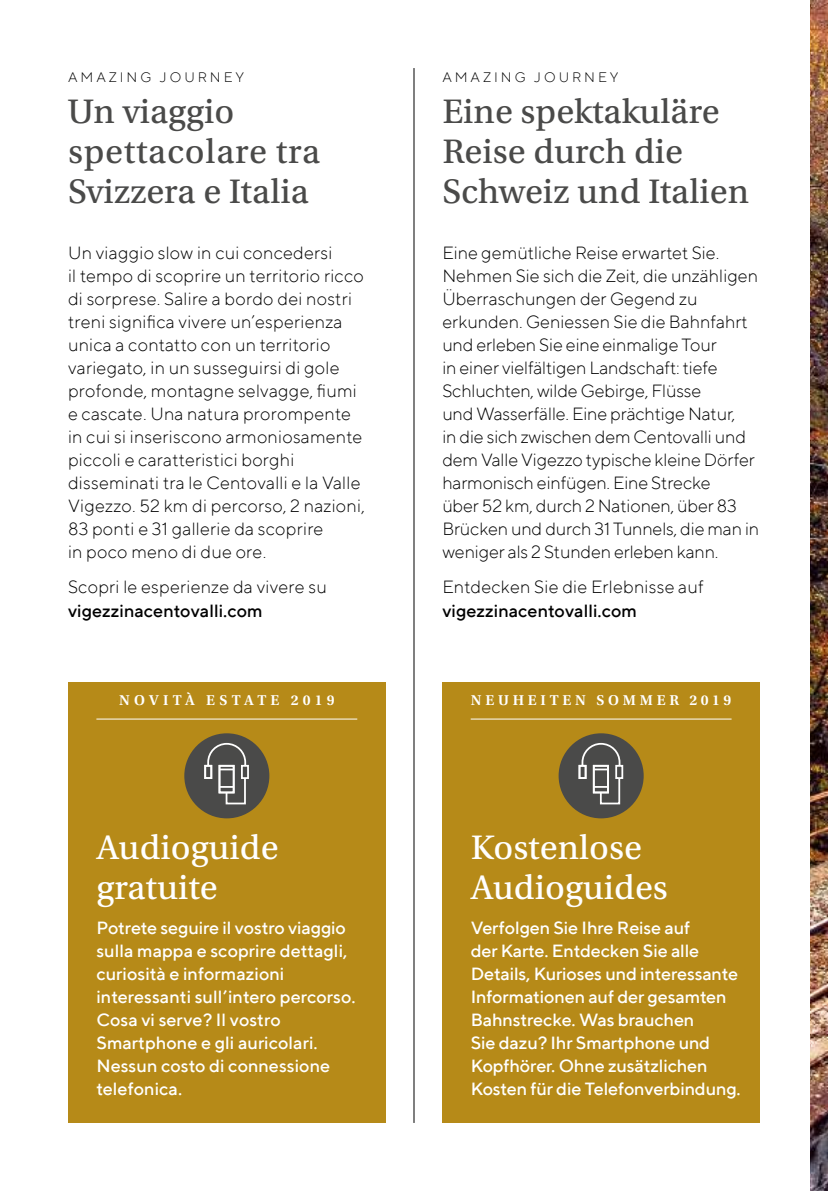
<style>
.page{position:relative;width:828px;height:1191px;background:#fff}
.page>*{position:absolute;margin:0;border:0;box-sizing:border-box;transform-origin:0 0}
.t1{font:36px/40px "Utopia Std Capt";color:#4a4a49}
.t2{font:36px/40px "Utopia Std Capt";color:#fff}
.t3{font:300 18px/23px "TT Norms";color:#000}
.t4{font:500 18px/23px "TT Norms";letter-spacing:-.01em;color:#fff}
.t5{font:500 18px "TT Norms";color:#000}
.t6{font:600 15px "Utopia Std";letter-spacing:.25em;color:#fff}
.t7{font:600 15px "Utopia Std";letter-spacing:.275em;color:#fff}
.t8{font:300 14px "TT Norms";letter-spacing:.21em;color:#000}
</style>
<div class="page">
<div style="left:68px;top:682px;width:318px;height:441px;background:#b68a18"></div>
<div style="left:442px;top:682px;width:318px;height:441px;background:#b68a18"></div>
<div style="left:184px;top:733px;width:85px;height:85px;background:#4a4a49;border-radius:50%"></div>
<svg style="left:204px;top:742px;width:45px;height:63px"></svg>
<div style="left:558px;top:733px;width:85px;height:85px;background:#4a4a49;border-radius:50%"></div>
<svg style="left:578px;top:743px;width:46px;height:62px"></svg>
<hr style="left:96px;top:718px;width:261px;height:1px;background:#fff">
<hr style="left:471px;top:718px;width:260px;height:1px;background:#fff">
<hr style="left:414px;top:68px;width:1px;height:1055px;background:#000">
<img style="left:811px;top:0;width:17px;height:1191px">
<p class="t8" style="left:68px;top:68px;width:178px">AMAZING JOURNEY</p>
<p class="t8" style="left:442px;top:68px;width:178px">AMAZING JOURNEY</p>
<h1 class="t1" style="left:68px;top:92px;width:254px">Un viaggio spettacolare tra<br>Svizzera e Italia</h1>
<h1 class="t1" style="left:442px;top:92px;width:308px">Eine spektakuläre<br>Reise durch die<br>Schweiz und Italien</h1>
<p class="t3" style="left:68px;top:241px;width:298px">Un viaggio slow in cui concedersi<br>il tempo di scoprire un territorio ricco di sorprese. Salire a bordo dei nostri treni significa vivere un’esperienza unica a contatto con un territorio variegato, in un susseguirsi di gole profonde, montagne selvagge, fiumi e cascate. Una natura prorompente in cui si inseriscono armoniosamente piccoli e caratteristici borghi disseminati tra le Centovalli e la Valle Vigezzo. 52 km di percorso, 2 nazioni, 83 ponti e 31 gallerie da scoprire<br>in poco meno di due ore.</p>
<p class="t3" style="left:68px;top:574px;width:260px">Scopri le esperienze da vivere su</p>
<p class="t5" style="left:68px;top:599px;width:196px">vigezzinacentovalli.com</p>
<p class="t3" style="left:442px;top:241px;width:318px">Eine gemütliche Reise erwartet Sie.<br>Nehmen Sie sich die Zeit, die unzähligen Überraschungen der Gegend zu erkunden. Geniessen Sie die Bahnfahrt und erleben Sie eine einmalige Tour<br>in einer vielfältigen Landschaft: tiefe Schluchten, wilde Gebirge, Flüsse<br>und Wasserfälle. Eine prächtige Natur,<br>in die sich zwischen dem Centovalli und dem Valle Vigezzo typische kleine Dörfer harmonisch einfügen. Eine Strecke<br>über 52 km, durch 2 Nationen, über 83<br>Brücken und durch 31 Tunnels, die man in weniger als 2 Stunden erleben kann.</p>
<p class="t3" style="left:442px;top:574px;width:263px">Entdecken Sie die Erlebnisse auf</p>
<p class="t5" style="left:442px;top:599px;width:196px">vigezzinacentovalli.com</p>
<p class="t7" style="left:119px;top:692px;width:217px">NOVITÀ ESTATE 2019</p>
<p class="t6" style="left:471px;top:692px;width:262px">NEUHEITEN SOMMER 2019</p>
<h1 class="t2" style="left:96px;top:827px;width:184px">Audioguide gratuite</h1>
<p class="t4" style="left:96px;top:915px;width:261px">Potrete seguire il vostro viaggio sulla mappa e scoprire dettagli, curiosità e informazioni interessanti sull’intero percorso.<br>Cosa vi serve? Il vostro<br>Smartphone e gli auricolari.<br>Nessun costo di connessione telefonica.</p>
<h1 class="t2" style="left:471px;top:827px;width:199px">Kostenlose<br>Audioguides</h1>
<p class="t4" style="left:471px;top:915px;width:271px">Verfolgen Sie Ihre Reise auf<br>der Karte. Entdecken Sie alle<br>Details, Kurioses und interessante<br>Informationen auf der gesamten<br>Bahnstrecke. Was brauchen<br>Sie dazu? Ihr Smartphone und<br>Kopfhörer. Ohne zusätzlichen<br>Kosten für die Telefonverbindung.</p>
</div>
